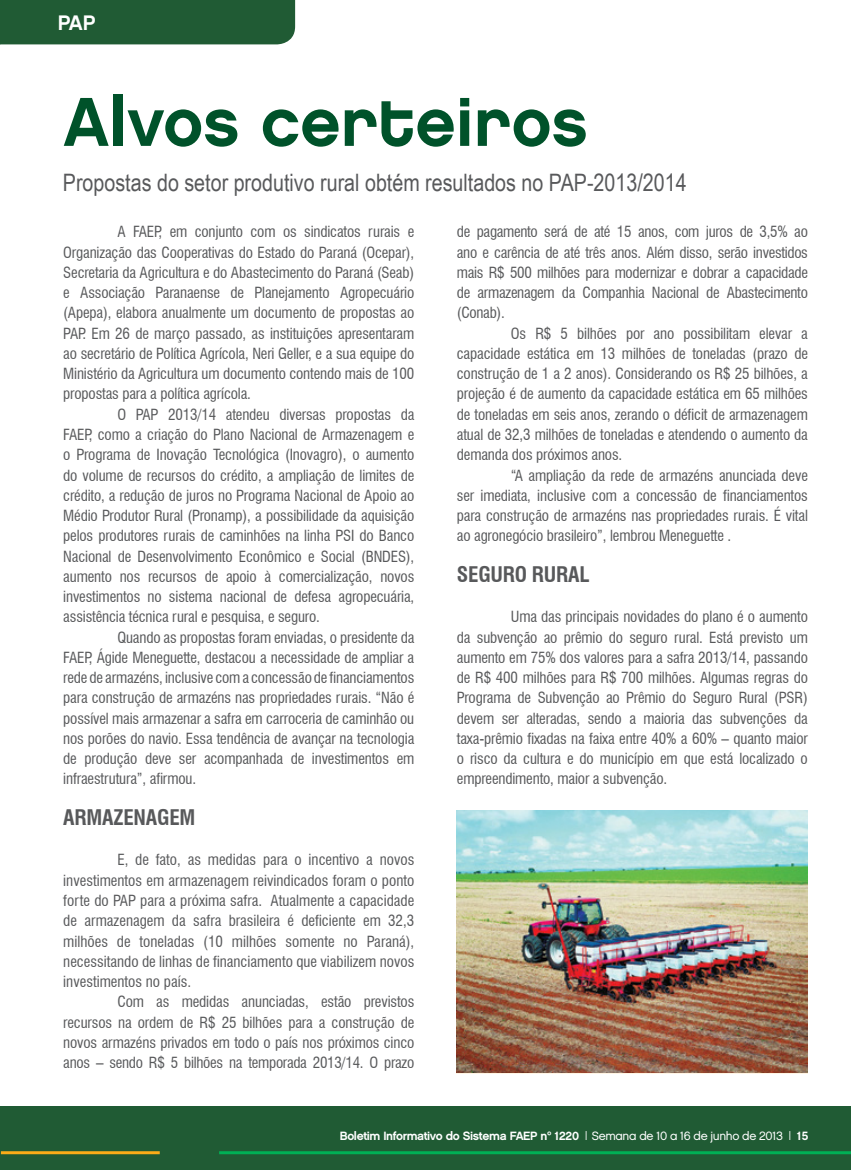
<style>
.page{position:relative;width:851px;height:1170px;background:#fff}
.page>*{position:absolute;margin:0;border:0;box-sizing:border-box;transform-origin:0 0}
.t1{font:69px "Chalet New York Nineteen Eighty";color:#00522a}
.t2{font:24px "Arial Narrow";color:#58595b}
.t3{font:700 condensed 21px "Swiss 721 BT";letter-spacing:-.01em;color:#58595b}
.t4{font:21px "Chalet New York Nineteen Sixty";color:#fff}
.t5{font:condensed 15px/20.2px "Swiss 721 BT";letter-spacing:-.01em;color:#58595b;text-align:justify}
.t6{font:12px "Chalet New York Nineteen Sixty";letter-spacing:-.03em;color:#fff}
.s1{font-family:"Chalet London Nineteen Eighty"}
</style>
<div class="page">
<div style="left:0;top:1106px;width:850px;height:63px;background:#205b34"></div>
<hr style="left:1px;top:1151px;width:159px;height:3px;background:#fbac18">
<hr style="left:219px;top:1151px;width:631px;height:3px;background:#00b055">
<div style="left:0;top:0;width:295px;height:44px;background:#205b34"></div>
<img style="left:457px;top:810px;width:350px;height:262px">
<p class="t4" style="left:58px;top:10px;width:39px">PAP</p>
<p class="t1" style="left:63px;top:80px;width:526px">Alvos certeiros</p>
<p class="t2" style="left:63px;top:165px;width:625px">Propostas do setor produtivo rural obtém resultados no PAP-2013/2014</p>
<p class="t5" style="left:63px;top:222px;width:352px;text-indent:54px">A FAEP, em conjunto com os sindicatos rurais e Organização das Cooperativas do Estado do Paraná (Ocepar), Secretaria da Agricultura e do Abastecimento do Paraná (Seab) e Associação Paranaense de Planejamento Agropecuário (Apepa), elabora anualmente um documento de propostas ao PAP. Em 26 de março passado, as instituições apresentaram ao secretário de Política Agrícola, Neri Geller, e a sua equipe do Ministério da Agricultura um documento contendo mais de 100 propostas para a política agrícola.</p>
<p class="t5" style="left:63px;top:404px;width:352px;text-indent:54px">O PAP 2013/14 atendeu diversas propostas da FAEP, como a criação do Plano Nacional de Armazenagem e o Programa de Inovação Tecnológica (Inovagro), o aumento do volume de recursos do crédito, a ampliação de limites de crédito, a redução de juros no Programa Nacional de Apoio ao Médio Produtor Rural (Pronamp), a possibilidade da aquisição pelos produtores rurais de caminhões na linha PSI do Banco Nacional de Desenvolvimento Econômico e Social (BNDES), aumento nos recursos de apoio à comercialização, novos investimentos no sistema nacional de defesa agropecuária, assistência técnica rural e pesquisa, e seguro.</p>
<p class="t5" style="left:63px;top:627px;width:352px;text-indent:54px">Quando as propostas foram enviadas, o presidente da FAEP, Ágide Meneguette, destacou a necessidade de ampliar a rede de armazéns, inclusive com a concessão de financiamentos para construção de armazéns nas propriedades rurais. “Não é possível mais armazenar a safra em carroceria de caminhão ou nos porões do navio. Essa tendência de avançar na tecnologia de produção deve ser acompanhada de investimentos em infraestrutura”, afirmou.</p>
<p class="t3" style="left:63px;top:804px;width:134px">ARMAZENAGEM</p>
<p class="t5" style="left:63px;top:849px;width:352px;text-indent:54px">E, de fato, as medidas para o incentivo a novos investimentos em armazenagem reivindicados foram o ponto forte do PAP para a próxima safra. Atualmente a capacidade de armazenagem da safra brasileira é deficiente em 32,3 milhões de toneladas (10 milhões somente no Paraná), necessitando de linhas de financiamento que viabilizem novos investimentos no país.</p>
<p class="t5" style="left:63px;top:991px;width:352px;text-indent:54px">Com as medidas anunciadas, estão previstos recursos na ordem de R$ 25 bilhões para a construção de novos armazéns privados em todo o país nos próximos cinco anos – sendo R$ 5 bilhões na temporada 2013/14. O prazo</p>
<p class="t5" style="left:457px;top:222px;width:352px">de pagamento será de até 15 anos, com juros de 3,5% ao ano e carência de até três anos. Além disso, serão investidos mais R$ 500 milhões para modernizar e dobrar a capacidade de armazenagem da Companhia Nacional de Abastecimento (Conab).</p>
<p class="t5" style="left:457px;top:323px;width:352px;text-indent:54px">Os R$ 5 bilhões por ano possibilitam elevar a capacidade estática em 13 milhões de toneladas (prazo de construção de 1 a 2 anos). Considerando os R$ 25 bilhões, a projeção é de aumento da capacidade estática em 65 milhões de toneladas em seis anos, zerando o déficit de armazenagem atual de 32,3 milhões de toneladas e atendendo o aumento da demanda dos próximos anos.</p>
<p class="t5" style="left:457px;top:465px;width:352px;text-indent:54px">“A ampliação da rede de armazéns anunciada deve ser imediata, inclusive com a concessão de financiamentos para construção de armazéns nas propriedades rurais. É vital ao agronegócio brasileiro”, lembrou Meneguette .</p>
<p class="t3" style="left:457px;top:561px;width:134px">SEGURO RURAL</p>
<p class="t5" style="left:457px;top:606px;width:352px;text-indent:54px">Uma das principais novidades do plano é o aumento da subvenção ao prêmio do seguro rural. Está previsto um aumento em 75% dos valores para a safra 2013/14, passando de R$ 400 milhões para R$ 700 milhões. Algumas regras do Programa de Subvenção ao Prêmio do Seguro Rural (PSR) devem ser alteradas, sendo a maioria das subvenções da taxa-prêmio fixadas na faixa entre 40% a 60% – quanto maior o risco da cultura e do município em que está localizado o empreendimento, maior a subvenção.</p>
<p class="t6" style="left:340px;top:1128px;width:470px">Boletim Informativo do Sistema FAEP nº 1220 | <span class="s1">Semana de 10 a 16 de junho de 2013</span> | 15</p>
</div>
